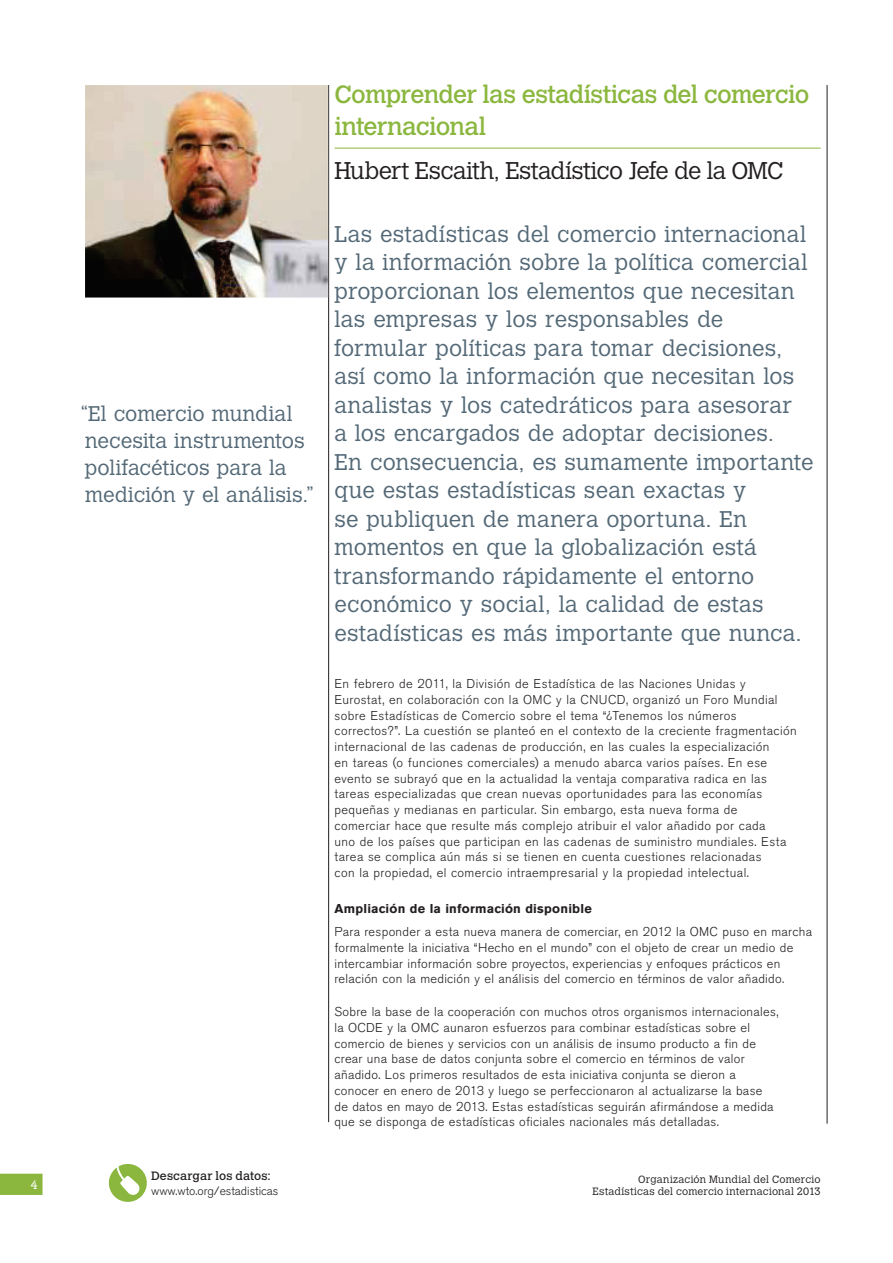
<style>
.page{position:relative;width:893px;height:1263px;background:#fff}
.page>*{position:absolute;margin:0;border:0;box-sizing:border-box;transform-origin:0 0}
.t1{font:24.75px/31.5px "Calvert MT Std";letter-spacing:-.03em;color:#8bb73f}
.t2{font:300 24px "Calvert MT Std";letter-spacing:-.025em;color:#231f20}
.t3{font:300 22.5px/28.5px "Calvert MT Std";letter-spacing:.01em;color:#536876}
.t4{font:300 21px/27px "Calvert MT Std";color:#536876}
.t5{font:300 12.75px/15.8px "Akzidenz Grotesk BE";letter-spacing:.025em;color:#231f20}
.t6{font:700 12.75px "Akzidenz Grotesk BE";letter-spacing:.02em;color:#231f20}
.t7{font:300 12px "Akzidenz Grotesk BE";color:#231f20}
.t8{font:12px "Calvert MT Std";letter-spacing:.01em;color:#231f20}
.t9{font:300 12px "Calvert MT Std";color:#fff}
.t10{font:300 10.5px/12px "Calvert MT Std";letter-spacing:.015em;color:#231f20;text-align:right}
</style>
<div class="page">
<svg style="left:0;top:1174px;width:43px;height:21px"></svg>
<svg style="left:108px;top:1164px;width:39px;height:38px"></svg>
<hr style="left:827px;top:85px;width:1px;height:1038px;background:#231f20">
<hr style="left:328px;top:85px;width:1px;height:1037px;background:#231f20">
<img style="left:85px;top:85px;width:243px;height:213px">
<hr style="left:334px;top:148px;width:487px;height:1px;background:#8bb73f">
<h3 class="t4" style="left:81px;top:402px;width:234px">“El comercio mundial necesita instrumentos polifacéticos para la medición y el análisis.”</h3>
<h1 class="t1" style="left:334px;top:81px;width:476px">Comprender las estadísticas del comercio internacional</h1>
<h2 class="t2" style="left:334px;top:161px;width:450px">Hubert Escaith, Estadístico Jefe de la OMC</h2>
<p class="t3" style="left:334px;top:221px;width:480px">Las estadísticas del comercio internacional y la información sobre la política comercial proporcionan los elementos que necesitan las empresas y los responsables de formular políticas para tomar decisiones, así como la información que necesitan los analistas y los catedráticos para asesorar<br>a los encargados de adoptar decisiones.<br>En consecuencia, es sumamente importante que estas estadísticas sean exactas y<br>se publiquen de manera oportuna. En momentos en que la globalización está transformando rápidamente el entorno económico y social, la calidad de estas estadísticas es más importante que nunca.</p>
<p class="t5" style="left:334px;top:677px;width:464px">En febrero de 2011, la División de Estadística de las Naciones Unidas y Eurostat, en colaboración con la OMC y la CNUCD, organizó un Foro Mundial sobre Estadísticas de Comercio sobre el tema “¿Tenemos los números correctos?”. La cuestión se planteó en el contexto de la creciente fragmentación internacional de las cadenas de producción, en las cuales la especialización<br>en tareas (o funciones comerciales) a menudo abarca varios países. En ese evento se subrayó que en la actualidad la ventaja comparativa radica en las tareas especializadas que crean nuevas oportunidades para las economías pequeñas y medianas en particular. Sin embargo, esta nueva forma de<br>comerciar hace que resulte más complejo atribuir el valor añadido por cada<br>uno de los países que participan en las cadenas de suministro mundiales. Esta tarea se complica aún más si se tienen en cuenta cuestiones relacionadas<br>con la propiedad, el comercio intraempresarial y la propiedad intelectual.</p>
<p class="t6" style="left:334px;top:904px;width:259px">Ampliación de la información disponible</p>
<p class="t5" style="left:334px;top:925px;width:479px">Para responder a esta nueva manera de comerciar, en 2012 la OMC puso en marcha formalmente la iniciativa “Hecho en el mundo” con el objeto de crear un medio de intercambiar información sobre proyectos, experiencias y enfoques prácticos en relación con la medición y el análisis del comercio en términos de valor añadido.</p>
<p class="t5" style="left:334px;top:1005px;width:446px">Sobre la base de la cooperación con muchos otros organismos internacionales, la OCDE y la OMC aunaron esfuerzos para combinar estadísticas sobre el comercio de bienes y servicios con un análisis de insumo producto a fin de crear una base de datos conjunta sobre el comercio en términos de valor añadido. Los primeros resultados de esta iniciativa conjunta se dieron a conocer en enero de 2013 y luego se perfeccionaron al actualizarse la base de datos en mayo de 2013. Estas estadísticas seguirán afirmándose a medida que se disponga de estadísticas oficiales nacionales más detalladas.</p>
<p class="t8" style="left:151px;top:1171px;width:121px">Descargar los datos:</p>
<p class="t7" style="left:151px;top:1186px;width:129px">www.wto.org/estadisticas</p>
<p class="t9" style="left:31px;top:1180px;width:8px">4</p>
<p class="t10" style="left:593px;top:1174px;width:230px">Organización Mundial del Comercio<br>Estadísticas del comercio internacional 2013</p>
</div>
